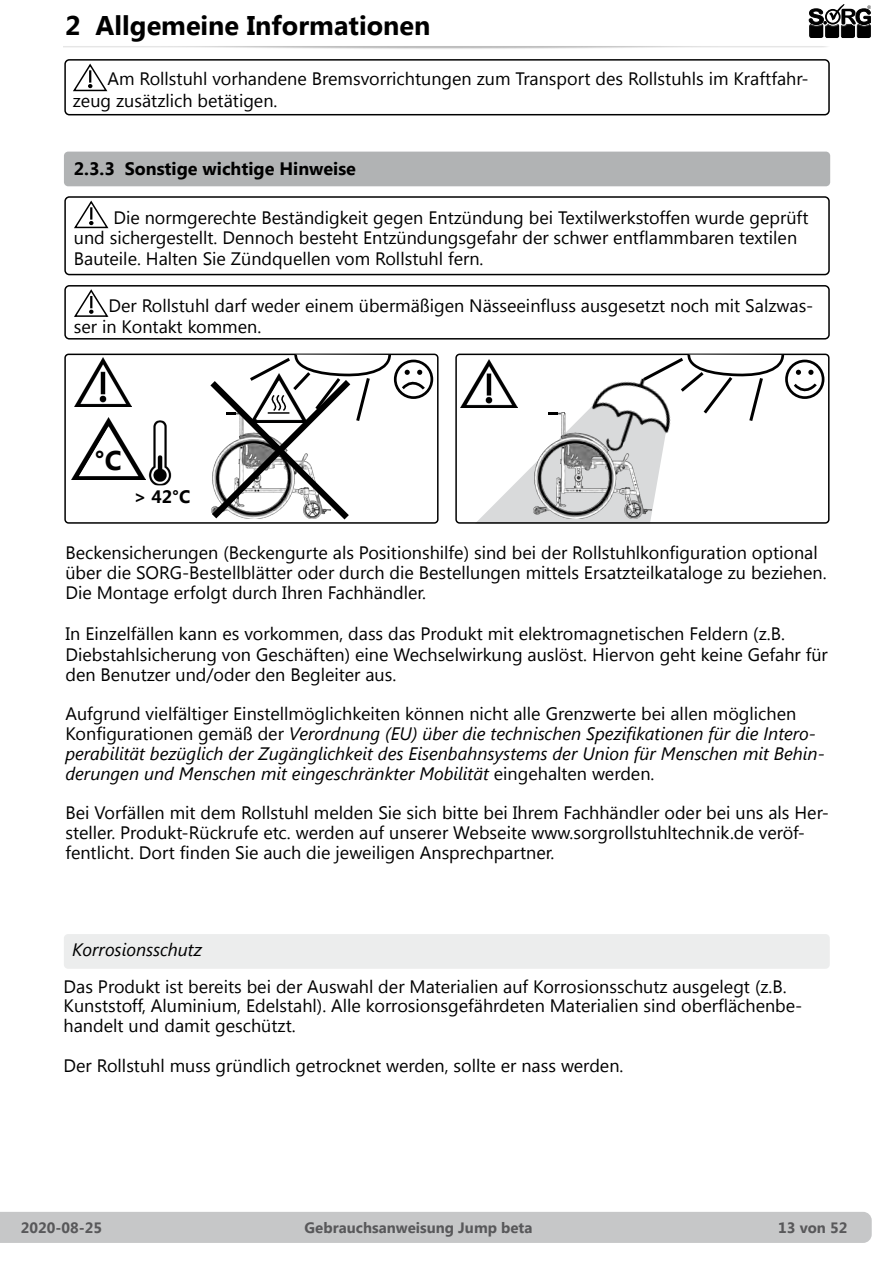
<style>
.page{position:relative;width:893px;height:1263px;background:#fff}
.page>*{position:absolute;margin:0;border:0;box-sizing:border-box;transform-origin:0 0}
.t1{font:700 27px "Segoe UI";color:#000}
.t2{font:18px/19.8px "Segoe UI";color:#000}
.t3{font:italic 18px/19.8px "Segoe UI";color:#000}
.t4{font:700 18px "Segoe UI";color:#000}
.t5{font:700 15px "Segoe UI";color:#58585a}
.s1{font-style:normal}
</style>
<div class="page">
<div style="left:0;top:1212px;width:872px;height:31px;background:#c6c7c8"></div>
<svg style="left:809px;top:4px;width:62px;height:34px"></svg>
<div style="left:809px;top:23px;width:15px;height:15px;background:#000;opacity:.75"></div>
<div style="left:64px;top:152px;width:766px;height:34px;background:#b1b3b4;border-radius:4px"></div>
<div style="left:64px;top:196px;width:766px;height:79px;border:2px solid #000;border-radius:4px"></div>
<div style="left:64px;top:285px;width:766px;height:55px;border:2px solid #000;border-radius:4px"></div>
<div style="left:64px;top:354px;width:375px;height:170px;border:2px solid #000;border-radius:4px"></div>
<img style="left:74px;top:358px;width:57px;height:49px">
<img style="left:72px;top:417px;width:56px;height:63px">
<svg style="left:79px;top:427px;width:49px;height:49px"></svg>
<svg style="left:395px;top:361px;width:37px;height:37px"></svg>
<div style="left:394px;top:360px;width:39px;height:39px;border:3px solid #000;border-radius:50%"></div>
<svg style="left:399px;top:370px;width:27px;height:22px"></svg>
<div style="left:455px;top:354px;width:374px;height:170px;border:2px solid #000;border-radius:4px"></div>
<svg style="left:475px;top:353px;width:310px;height:171px"></svg>
<div style="left:785px;top:360px;width:39px;height:39px;border:3px solid #000;border-radius:50%"></div>
<svg style="left:796px;top:370px;width:5px;height:5px"></svg>
<svg style="left:808px;top:370px;width:5px;height:5px"></svg>
<svg style="left:791px;top:383px;width:27px;height:13px"></svg>
<img style="left:578px;top:366px;width:105px;height:105px">
<img style="left:460px;top:359px;width:57px;height:49px">
<img style="left:128px;top:420px;width:44px;height:65px">
<svg style="left:204px;top:353px;width:188px;height:171px"></svg>
<div style="left:64px;top:934px;width:766px;height:35px;background:#eceded;border-radius:4px"></div>
<svg style="left:74px;top:200px;width:35px;height:29px"></svg>
<svg style="left:74px;top:289px;width:35px;height:28px"></svg>
<svg style="left:73px;top:63px;width:35px;height:29px"></svg>
<div style="left:64px;top:59px;width:766px;height:56px;border:2px solid #000;border-radius:4px"></div>
<h1 class="t1" style="left:65px;top:6px;width:367px">2 Allgemeine Informationen</h1>
<p class="t2" style="left:73px;top:66px;width:737px;line-height:22.5px;text-indent:35px">Am Rollstuhl vorhandene Bremsvorrichtungen zum Transport des Rollstuhls im Kraftfahr&shy;zeug zusätzlich betätigen.</p>
<p class="t4" style="left:74px;top:156px;width:284px">2.3.3 Sonstige wichtige Hinweise</p>
<p class="t2" style="left:74px;top:207px;width:736px;line-height:20.4px;text-indent:39px">Die normgerechte Beständigkeit gegen Entzündung bei Textilwerkstoffen wurde geprüft und sichergestellt. Dennoch besteht Entzündungsgefahr der schwer entflammbaren textilen<br>Bauteile. Halten Sie Zündquellen vom Rollstuhl fern.</p>
<p class="t2" style="left:74px;top:294px;width:741px;line-height:21px;text-indent:35px">Der Rollstuhl darf weder einem übermäßigen Nässeeinfluss ausgesetzt noch mit Salzwas&shy;ser in Kontakt kommen.</p>
<h1 class="t1" style="left:95px;top:441px;width:29px">°C</h1>
<p class="t4" style="left:134px;top:484px;width:58px">&gt; 42°C</p>
<p class="t2" style="left:65px;top:542px;width:763px">Beckensicherungen (Beckengurte als Positionshilfe) sind bei der Rollstuhlkonfiguration optional über die SORG-Bestellblätter oder durch die Bestellungen mittels Ersatzteilkataloge zu beziehen.<br>Die Montage erfolgt durch Ihren Fachhändler.</p>
<p class="t2" style="left:65px;top:622px;width:764px;line-height:20.4px">In Einzelfällen kann es vorkommen, dass das Produkt mit elektromagnetischen Feldern (z.B.<br>Diebstahlsicherung von Geschäften) eine Wechselwirkung auslöst. Hiervon geht keine Gefahr für den Benutzer und/oder den Begleiter aus.</p>
<p class="t3" style="left:65px;top:703px;width:761px"><span class="s1">Aufgrund vielfältiger Einstellmöglichkeiten können nicht alle Grenzwerte bei allen möglichen Konfigurationen gemäß der</span> Verordnung (EU) über die technischen Spezifikationen für die Intero&shy;perabilität bezüglich der Zugänglichkeit des Eisenbahnsystems der Union für Menschen mit Behin&shy;derungen und Menschen mit eingeschränkter Mobilität <span class="s1">eingehalten werden.</span></p>
<p class="t2" style="left:65px;top:802px;width:765px">Bei Vorfällen mit dem Rollstuhl melden Sie sich bitte bei Ihrem Fachhändler oder bei uns als Her&shy;steller. Produkt-Rückrufe etc. werden auf unserer Webseite www.sorgrollstuhltechnik.de veröf&shy;fentlicht. Dort finden Sie auch die jeweiligen Ansprechpartner.</p>
<p class="t3" style="left:72px;top:939px;width:131px">Korrosionsschutz</p>
<p class="t2" style="left:64px;top:975px;width:740px">Das Produkt ist bereits bei der Auswahl der Materialien auf Korrosionsschutz ausgelegt (z.B.<br>Kunststoff, Aluminium, Edelstahl). Alle korrosionsgefährdeten Materialien sind oberflächenbe&shy;handelt und damit geschützt.</p>
<p class="t2" style="left:64px;top:1055px;width:561px">Der Rollstuhl muss gründlich getrocknet werden, sollte er nass werden.</p>
<p class="t5" style="left:21px;top:1217px;width:83px">2020-08-25</p>
<p class="t5" style="left:305px;top:1216px;width:229px">Gebrauchsanweisung Jump beta</p>
<p class="t5" style="left:778px;top:1217px;width:71px">13 von 52</p>
</div>
